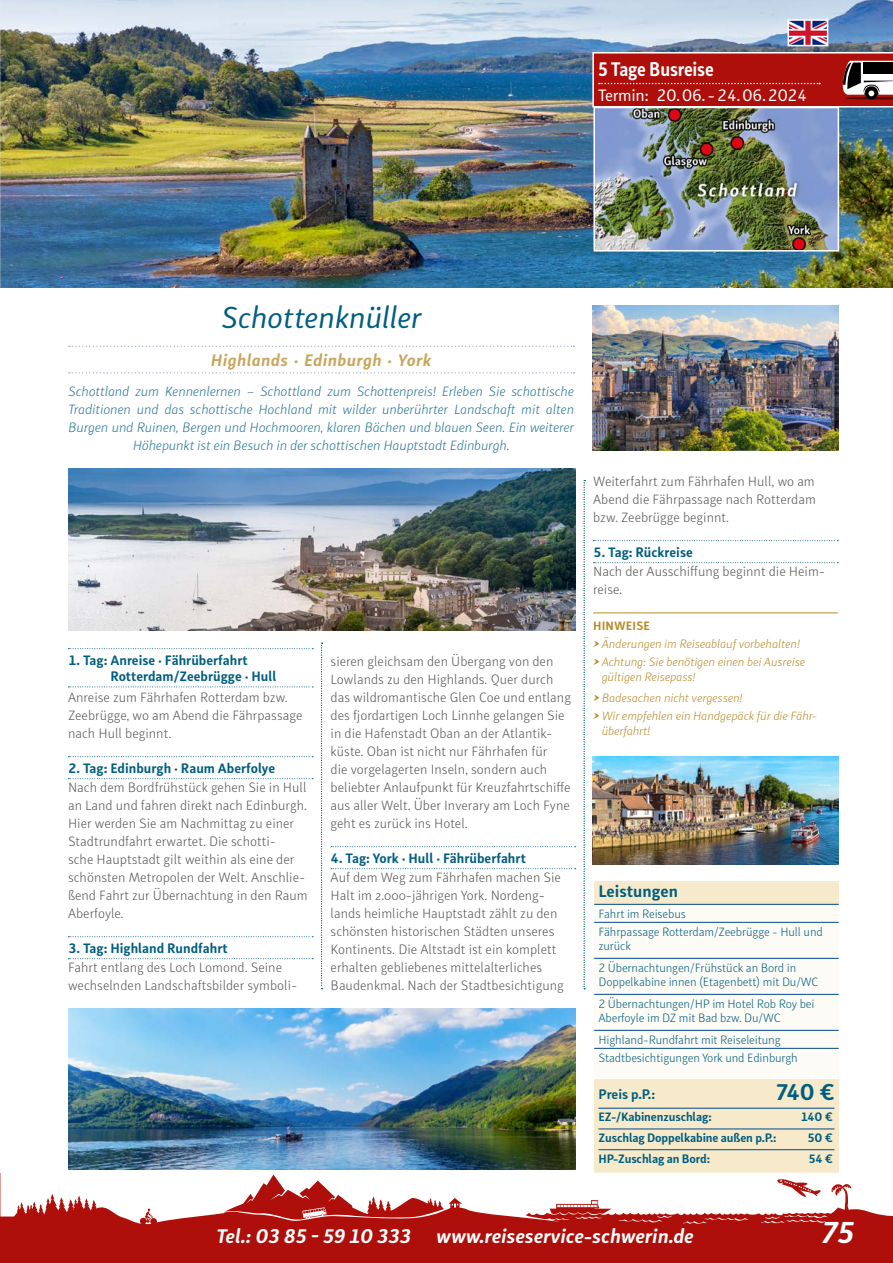
<style>
.page{position:relative;width:893px;height:1263px;background:#fff}
.page>*{position:absolute;margin:0;border:0;box-sizing:border-box;transform-origin:0 0}
.t1{font:italic 30px "Submariner R24";letter-spacing:-.015em;color:#005e80}
.t2{font:italic 700 30px "Submariner R24";color:#fff}
.t3{font:700 22.5px "Submariner R24";color:#005e80}
.t4{font:italic 700 19.5px "Submariner R24";color:#fff}
.t5{font:700 19.5px "Submariner R24";letter-spacing:-.01em;color:#fff;scale:.9 1}
.t6{font:italic 700 16.5px "Submariner R24";letter-spacing:.025em;color:#c9a55c}
.t7{font:16.5px "Submariner R24";letter-spacing:-.02em;color:#fff}
.t8{font:700 16.5px "Submariner R24";color:#005e80}
.t9{font:300 13.5px/18px "Submariner R24";color:#575756}
.t10{font:italic 300 13.5px/18px "Submariner R24";letter-spacing:-.01em;color:#277696;text-align:center}
.t11{font:700 13.5px/16.2px "Submariner R24";color:#005e80}
.t12{font:300 12px/21.8px "Submariner R24";letter-spacing:-.01em;color:#005e80}
.t13{font:italic 300 12px/18px "Submariner R24";letter-spacing:-.01em;color:#b88b27}
.t14{font:700 12px "Submariner R24";letter-spacing:-.01em;color:#005e80}
.t15{font:700 12px "Submariner R24";letter-spacing:.01em;color:#b88b27}
</style>
<div class="page">
<img style="left:0;top:0;width:893px;height:287px">
<img style="left:596px;top:110px;width:240px;height:139px">
<div style="left:593px;top:107px;width:246px;height:145px;border:2px solid #fff"></div>
<div style="left:0;top:1174px;width:893px;height:89px;background:#ae0f0a"></div>
<svg style="left:68px;top:648px;width:245px;height:2px"></svg>
<svg style="left:68px;top:686px;width:245px;height:1px"></svg>
<svg style="left:68px;top:756px;width:245px;height:1px"></svg>
<svg style="left:68px;top:778px;width:245px;height:1px"></svg>
<svg style="left:68px;top:936px;width:245px;height:1px"></svg>
<svg style="left:68px;top:958px;width:245px;height:1px"></svg>
<svg style="left:331px;top:846px;width:245px;height:1px"></svg>
<svg style="left:331px;top:868px;width:245px;height:1px"></svg>
<svg style="left:593px;top:540px;width:245px;height:1px"></svg>
<svg style="left:593px;top:562px;width:245px;height:1px"></svg>
<hr style="left:593px;top:613px;width:245px;height:1px;background:#b88b27">
<svg style="left:321px;top:643px;width:2px;height:346px"></svg>
<svg style="left:584px;top:480px;width:1px;height:509px"></svg>
<div style="left:594px;top:881px;width:245px;height:23px;background:#f6eacb"></div>
<div style="left:594px;top:905px;width:245px;height:37px;background:#fdfbf5"></div>
<hr style="left:594px;top:904px;width:245px;height:1px;background:#00498d">
<div style="left:594px;top:923px;width:245px;height:51px;background:#fdfbf5"></div>
<hr style="left:594px;top:922px;width:245px;height:1px;background:#00498d">
<div style="left:594px;top:959px;width:245px;height:51px;background:#fdfbf5"></div>
<hr style="left:594px;top:958px;width:245px;height:1px;background:#00498d">
<div style="left:594px;top:995px;width:245px;height:51px;background:#fdfbf5"></div>
<hr style="left:594px;top:994px;width:245px;height:1px;background:#00498d">
<div style="left:594px;top:1031px;width:245px;height:37px;background:#fdfbf5"></div>
<hr style="left:594px;top:1030px;width:245px;height:1px;background:#00498d">
<div style="left:594px;top:1049px;width:245px;height:37px;background:#fdfbf5"></div>
<hr style="left:594px;top:1048px;width:245px;height:1px;background:#00498d">
<div style="left:594px;top:1079px;width:245px;height:31px;background:#f6eacb"></div>
<hr style="left:594px;top:1077px;width:245px;height:2px;background:#fff">
<div style="left:594px;top:1103px;width:245px;height:31px;background:#f6eacb"></div>
<hr style="left:598px;top:1108px;width:236px;height:1px;background:#00498d">
<div style="left:594px;top:1124px;width:245px;height:31px;background:#f6eacb"></div>
<hr style="left:598px;top:1129px;width:236px;height:1px;background:#00498d">
<div style="left:594px;top:1145px;width:245px;height:30px;background:#f6eacb"></div>
<hr style="left:598px;top:1149px;width:236px;height:1px;background:#00498d">
<svg style="left:69px;top:346px;width:505px;height:1px"></svg>
<svg style="left:69px;top:372px;width:505px;height:1px"></svg>
<img style="left:592px;top:305px;width:246px;height:145px">
<img style="left:68px;top:468px;width:507px;height:162px">
<img style="left:68px;top:1008px;width:507px;height:161px">
<img style="left:592px;top:756px;width:246px;height:108px">
<svg style="left:1px;top:1172px;width:892px;height:52px;fill:#fff"></svg>
<svg style="left:0;top:1173px;width:1px;height:44px"></svg>
<svg style="left:592px;top:52px;width:301px;height:56px;background:#ad2b27"></svg>
<img style="left:790px;top:22px;width:35px;height:21px">
<div style="left:787px;top:19px;width:41px;height:27px;border:2px solid #fff"></div>
<h3 class="t5" style="left:598px;top:56px;width:130px">5 Tage Busreise</h3>
<p class="t7" style="left:598px;top:84px;width:211px">Termin: 20. 06. - 24. 06. 2024</p>
<h1 class="t1" style="left:221px;top:298px;width:202px">Schottenknüller</h1>
<p class="t6" style="left:211px;top:349px;width:222px">Highlands · Edinburgh · York</p>
<p class="t10" style="left:68px;top:382px;width:507px">Schottland zum Kennenlernen – Schottland zum Schottenpreis! Erleben Sie schottische Traditionen und das schottische Hochland mit wilder unberührter Landschaft mit alten Burgen und Ruinen, Bergen und Hochmooren, klaren Bächen und blauen Seen. Ein weiterer Höhepunkt ist ein Besuch in der schottischen Hauptstadt Edinburgh.</p>
<p class="t11" style="left:111px;top:651px;width:167px;text-indent:-43px">1. Tag: Anreise · Fährüberfahrt<br>Rotterdam/Zeebrügge · Hull</p>
<p class="t9" style="left:68px;top:688px;width:236px">Anreise zum Fährhafen Rotterdam bzw.<br>Zeebrügge, wo am Abend die Fährpassage nach Hull beginnt.</p>
<p class="t11" style="left:68px;top:759px;width:209px">2. Tag: Edinburgh · Raum Aberfolye</p>
<p class="t9" style="left:68px;top:778px;width:241px">Nach dem Bordfrühstück gehen Sie in Hull an Land und fahren direkt nach Edinburgh.<br>Hier werden Sie am Nachmittag zu einer Stadtrundfahrt erwartet. Die schotti-<br>sche Hauptstadt gilt weithin als eine der schönsten Metropolen der Welt. Anschlie&shy;ßend Fahrt zur Übernachtung in den Raum Aberfoyle.</p>
<p class="t11" style="left:68px;top:939px;width:161px">3. Tag: Highland Rundfahrt</p>
<p class="t9" style="left:68px;top:958px;width:231px">Fahrt entlang des Loch Lomond. Seine wechselnden Landschaftsbilder symboli-</p>
<p class="t9" style="left:331px;top:652px;width:242px">sieren gleichsam den Übergang von den Lowlands zu den Highlands. Quer durch das wildromantische Glen Coe und entlang des fjordartigen Loch Linnhe gelangen Sie in die Hafenstadt Oban an der Atlantik&shy;küste. Oban ist nicht nur Fährhafen für<br>die vorgelagerten Inseln, sondern auch beliebter Anlaufpunkt für Kreuzfahrtschiffe aus aller Welt. Über Inverary am Loch Fyne geht es zurück ins Hotel.</p>
<p class="t11" style="left:331px;top:849px;width:197px">4. Tag: York · Hull · Fährüberfahrt</p>
<p class="t9" style="left:331px;top:868px;width:235px">Auf dem Weg zum Fährhafen machen Sie Halt im 2.000-jährigen York. Nordeng&shy;lands heimliche Hauptstadt zählt zu den schönsten historischen Städten unseres Kontinents. Die Altstadt ist ein komplett erhalten gebliebenes mittelalterliches Baudenkmal. Nach der Stadtbesichtigung</p>
<p class="t9" style="left:593px;top:472px;width:224px;text-align:justify">Weiterfahrt zum Fährhafen Hull, wo am Abend die Fährpassage nach Rotterdam bzw. Zeebrügge beginnt.</p>
<p class="t11" style="left:593px;top:543px;width:101px">5. Tag: Rückreise</p>
<p class="t9" style="left:593px;top:562px;width:234px">Nach der Ausschiffung beginnt die Heim&shy;reise.</p>
<p class="t15" style="left:593px;top:618px;width:58px">HINWEISE</p>
<p class="t13" style="left:593px;top:634px;width:214px">➤Änderungen im Reiseablauf vorbehalten! ➤Achtung: Sie benötigen einen bei Ausreise</p>
<p class="t13" style="left:593px;top:666px;width:151px;line-height:21px;text-indent:9px">gültigen Reisepass! ➤Badesachen nicht vergessen!</p>
<p class="t13" style="left:602px;top:708px;width:217px;line-height:15px;text-indent:-9px">➤Wir empfehlen ein Handgepäck für die Fähr&shy;überfahrt!</p>
<p class="t8" style="left:598px;top:880px;width:81px">Leistungen</p>
<p class="t12" style="left:598px;top:904px;width:226px;line-height:18px">Fahrt im Reisebus<br>Fährpassage Rotterdam/Zeebrügge - Hull und</p>
<p class="t12" style="left:598px;top:935px;width:199px">zurück<br>2 Übernachtungen/Frühstück an Bord in</p>
<p class="t12" style="left:598px;top:971px;width:221px">Doppelkabine innen (Etagenbett) mit Du/WC<br>2 Übernachtungen/HP im Hotel Rob Roy bei</p>
<p class="t12" style="left:598px;top:1007px;width:184px">Aberfoyle im DZ mit Bad bzw. Du/WC<br>Highland-Rundfahrt mit Reiseleitung</p>
<p class="t12" style="left:598px;top:1046px;width:201px">Stadtbesichtigungen York und Edinburgh</p>
<p class="t11" style="left:598px;top:1085px;width:58px">Preis p.P.:</p>
<h2 class="t3" style="left:776px;top:1077px;width:60px">740 €</h2>
<p class="t14" style="left:598px;top:1109px;width:115px">EZ-/Kabinenzuschlag:</p>
<p class="t14" style="left:801px;top:1109px;width:33px">140 €</p>
<p class="t14" style="left:598px;top:1129px;width:179px">Zuschlag Doppelkabine außen p.P.:</p>
<p class="t14" style="left:808px;top:1129px;width:26px">50 €</p>
<p class="t14" style="left:598px;top:1150px;width:113px">HP-Zuschlag an Bord:</p>
<p class="t14" style="left:809px;top:1150px;width:25px">54 €</p>
<h3 class="t4" style="left:216px;top:1223px;width:196px">Tel.: 03 85 - 59 10 333</h3>
<h3 class="t4" style="left:436px;top:1223px;width:259px">www.reiseservice-schwerin.de</h3>
<h1 class="t2" style="left:821px;top:1212px;width:34px">75</h1>
</div>
